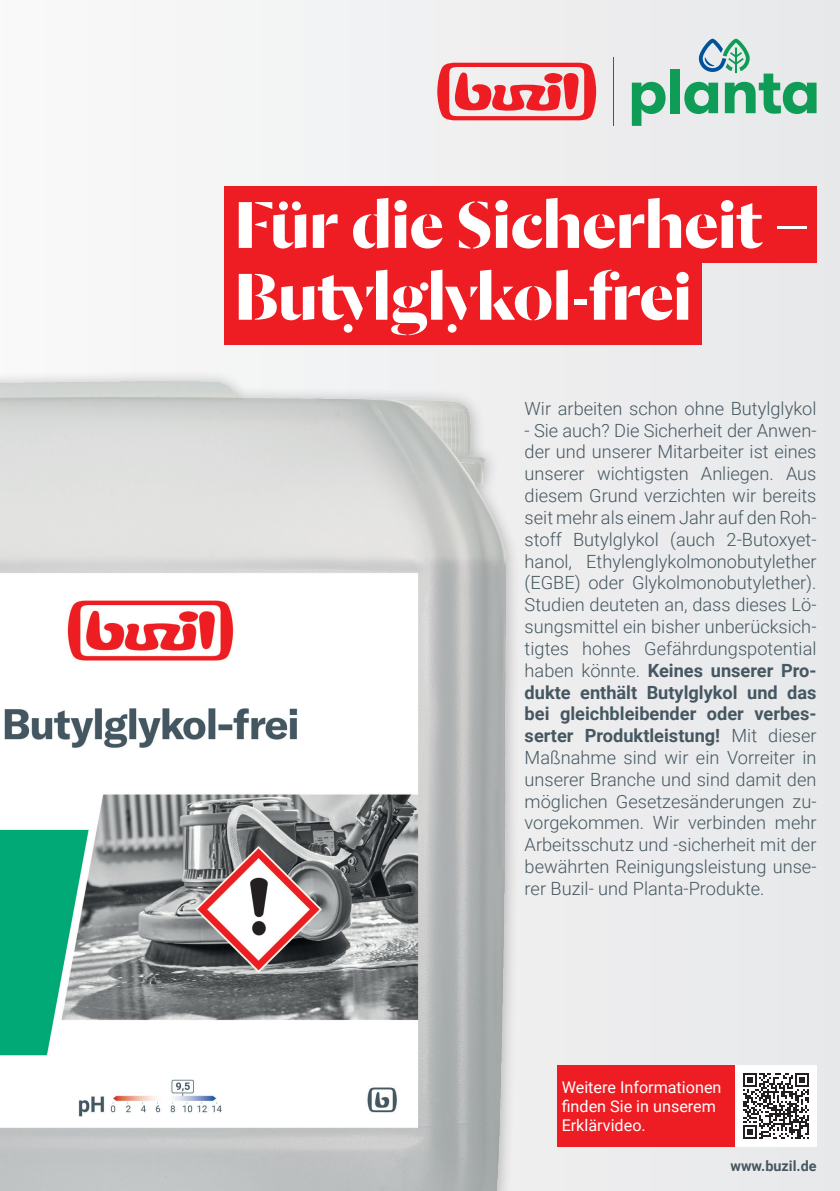
<style>
.page{position:relative;width:840px;height:1191px;background:#fff}
.page>*{position:absolute;margin:0;border:0;box-sizing:border-box;transform-origin:0 0}
.t1{font:700 72.8px/71.8px "Dala Moa";color:#fff}
.t2{font:300 18.2px/21.8px "Roboto";color:#455760;text-align:justify}
.t3{font:16.2px/19.4px "Roboto";color:#fff}
.t4{font:700 14.4px "Roboto";color:#455760}
.s1{font-weight:700}
</style>
<div class="page">
<div style="left:0;top:0;width:839px;height:1191px;background:#edecee"></div>
<div style="left:557px;top:1065px;width:177px;height:81px;background:#ee1d23"></div>
<div style="left:224px;top:259px;width:477px;height:85px;background:#ee1d23"></div>
<div style="left:224px;top:186px;width:592px;height:77px;background:#ee1d23"></div>
<div style="left:0;top:370px;width:520px;height:821px;background:#231f20;opacity:.3"></div>
<img style="left:0;top:382px;width:506px;height:809px">
<div style="left:734px;top:1065px;width:82px;height:81px;background:#fff"></div>
<svg style="left:743px;top:1073px;width:65px;height:65px"></svg>
<hr style="left:613px;top:57px;width:1px;height:69px;background:#455760">
<svg style="left:437px;top:63px;width:159px;height:57px"></svg>
<svg style="left:631px;top:82px;width:34px;height:44px"></svg>
<div style="left:669px;top:69px;width:10px;height:44px;background:#0f9c56"></div>
<svg style="left:684px;top:39px;width:132px;height:75px"></svg>
<h1 class="t1" style="left:234px;top:185px;width:574px">Für die Sicherheit –<br>Butylglykol-frei</h1>
<p class="t2" style="left:524px;top:397px;width:293px">Wir arbeiten schon ohne Butylglykol</p>
<p class="t2" style="left:524px;top:418px;width:293px">- Sie auch? Die Sicherheit der Anwen&shy;der und unserer Mitarbeiter ist eines unserer wichtigsten Anliegen. Aus diesem Grund verzichten wir bereits seit mehr als einem Jahr auf den Roh&shy;stoff Butylglykol (auch 2-Butoxyet&shy;hanol, Ethylenglykolmonobutylether (EGBE) oder Glykolmonobutylether).<br>Studien deuteten an, dass dieses Lö&shy;sungsmittel ein bisher unberücksich&shy;tigtes hohes Gefährdungspotential haben könnte. <span class="s1">Keines unserer Pro&shy;dukte enthält Butylglykol und das bei gleichbleibender oder verbes&shy;serter Produktleistung!</span> Mit dieser Maßnahme sind wir ein Vorreiter in unserer Branche und sind damit den möglichen Gesetzesänderungen zu&shy;vorgekommen. Wir verbinden mehr Arbeitsschutz und -sicherheit mit der bewährten Reinigungsleistung unse&shy;rer Buzil- und Planta-Produkte.</p>
<p class="t3" style="left:561px;top:1076px;width:161px">Weitere Informationen finden Sie in unserem<br>Erklärvideo.</p>
<p class="t4" style="left:730px;top:1156px;width:87px">www.buzil.de</p>
</div>
